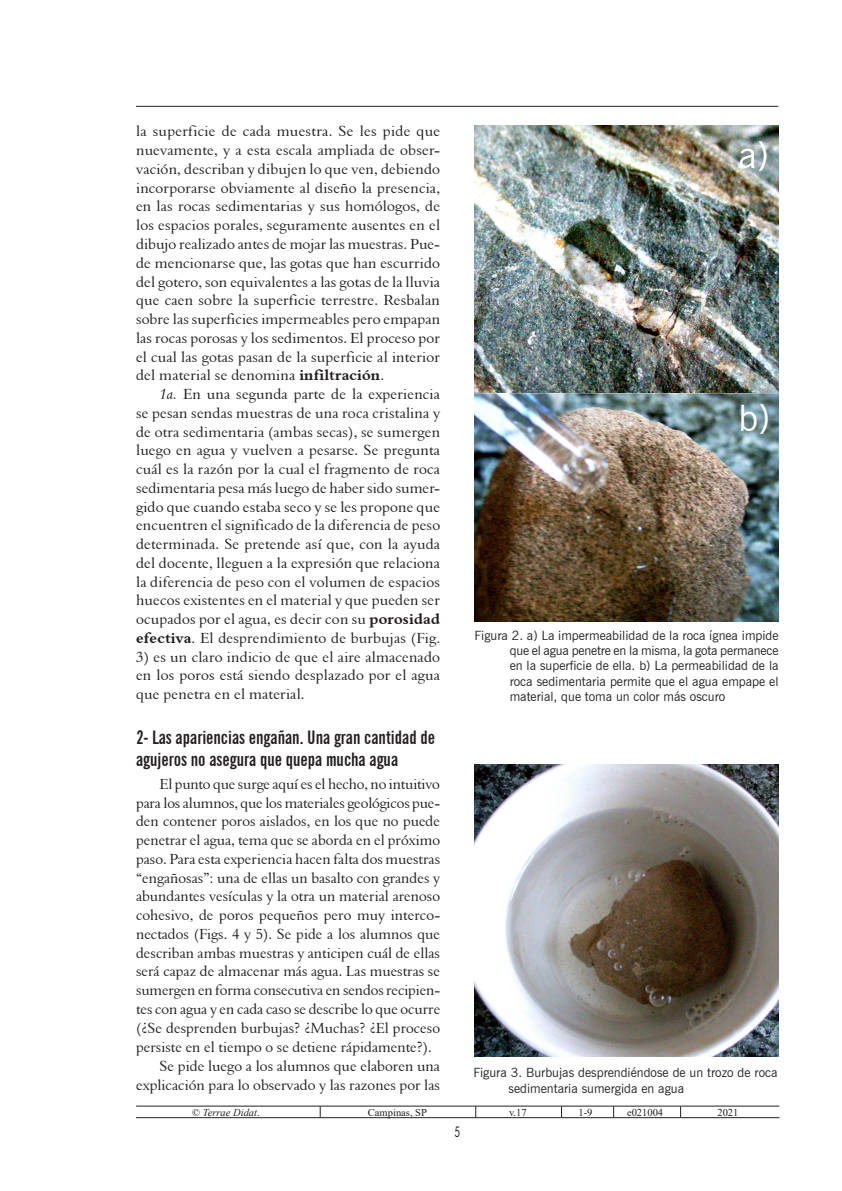
<style>
.page{position:relative;width:842px;height:1191px;background:#fff}
.page>*{position:absolute;margin:0;border:0;box-sizing:border-box;transform-origin:0 0}
.legenda{font:36.45px "News Gothic BT";color:#fff}
.tit2{font:700 extra-condensed 18.75px/21.6px "News Gothic BT";color:#231f20}
.t1{font:15px/18.8px "Aldine 401 BT Roman A";letter-spacing:.01em;color:#231f20;text-align:justify}
.t2{font:300 14.85px "Futura BT";color:#000;scale:.68 1}
.legenda-2{font:12.75px/15.3px "News Gothic BT";color:#231f20;text-align:justify}
.t3{font:10.5px "Times New Roman";color:#231f20}
.t4{font:italic 10.5px "Times New Roman";color:#231f20}
.s1{font-family:"Aldine 401 BT Bold A"}
.s2{font-family:"Aldine 401 BT Italic A"}
.s3{font-style:normal}
</style>
<div class="page">
<hr style="left:136px;top:106px;width:642px;height:1px;background:#231f20">
<hr style="left:136px;top:1105px;width:184px;height:1px;background:#231f20">
<hr style="left:320px;top:1105px;width:156px;height:1px;background:#231f20">
<hr style="left:476px;top:1105px;width:85px;height:1px;background:#231f20">
<hr style="left:561px;top:1105px;width:53px;height:1px;background:#231f20">
<hr style="left:614px;top:1105px;width:67px;height:1px;background:#231f20">
<hr style="left:681px;top:1105px;width:98px;height:1px;background:#231f20">
<hr style="left:136px;top:1117px;width:184px;height:1px;background:#231f20">
<hr style="left:320px;top:1117px;width:156px;height:1px;background:#231f20">
<hr style="left:476px;top:1117px;width:85px;height:1px;background:#231f20">
<hr style="left:561px;top:1117px;width:53px;height:1px;background:#231f20">
<hr style="left:614px;top:1117px;width:67px;height:1px;background:#231f20">
<hr style="left:681px;top:1117px;width:98px;height:1px;background:#231f20">
<img style="left:475px;top:125px;width:304px;height:496px">
<img style="left:474px;top:764px;width:304px;height:292px">
<p class="t1" style="left:136px;top:122px;width:306px">la superficie de cada muestra. Se les pide que nuevamente, y a esta escala ampliada de obser&shy;vación, describan y dibujen lo que ven, debiendo incorporarse obviamente al diseño la presencia, en las rocas sedimentarias y sus homólogos, de los espacios porales, seguramente ausentes en el dibujo realizado antes de mojar las muestras. Pue&shy;de mencionarse que, las gotas que han escurrido del gotero, son equivalentes a las gotas de la lluvia que caen sobre la superficie terrestre. Resbalan sobre las superficies impermeables pero empapan las rocas porosas y los sedimentos. El proceso por el cual las gotas pasan de la superficie al interior del material se denomina <span class="s1">infiltración</span>.</p>
<p class="t1" style="left:136px;top:384px;width:306px;text-indent:23px"><span class="s2">1a.</span> En una segunda parte de la experiencia se pesan sendas muestras de una roca cristalina y de otra sedimentaria (ambas secas), se sumergen luego en agua y vuelven a pesarse. Se pregunta cuál es la razón por la cual el fragmento de roca sedimentaria pesa más luego de haber sido sumer&shy;gido que cuando estaba seco y se les propone que encuentren el significado de la diferencia de peso determinada. Se pretende así que, con la ayuda del docente, lleguen a la expresión que relaciona la diferencia de peso con el volumen de espacios huecos existentes en el material y que pueden ser ocupados por el agua, es decir con su <span class="s1">porosidad efectiva</span>. El desprendimiento de burbujas (Fig.</p>
<p class="t1" style="left:136px;top:647px;width:305px">3) es un claro indicio de que el aire almacenado en los poros está siendo desplazado por el agua que penetra en el material.</p>
<p class="tit2" style="left:136px;top:726px;width:300px">2- Las apariencias engañan. Una gran cantidad de agujeros no asegura que quepa mucha agua</p>
<p class="t1" style="left:136px;top:774px;width:306px;text-indent:23px">El punto que surge aquí es el hecho, no intuitivo para los alumnos, que los materiales geológicos pue&shy;den contener poros aislados, en los que no puede penetrar el agua, tema que se aborda en el próximo paso. Para esta experiencia hacen falta dos muestras “engañosas”: una de ellas un basalto con grandes y abundantes vesículas y la otra un material arenoso cohesivo, de poros pequeños pero muy interco&shy;nectados (Figs. 4 y 5). Se pide a los alumnos que describan ambas muestras y anticipen cuál de ellas será capaz de almacenar más agua. Las muestras se sumergen en forma consecutiva en sendos recipien&shy;tes con agua y en cada caso se describe lo que ocurre (¿Se desprenden burbujas? ¿Muchas? ¿El proceso persiste en el tiempo o se detiene rápidamente?).</p>
<p class="t1" style="left:136px;top:1056px;width:306px;text-align:right">Se pide luego a los alumnos que elaboren una explicación para lo observado y las razones por las</p>
<p class="legenda" style="left:738px;top:133px;width:32px">a)</p>
<p class="legenda" style="left:738px;top:396px;width:33px">b)</p>
<p class="legenda-2" style="left:510px;top:627px;width:270px;text-indent:-35px">Figura 2. a) La impermeabilidad de la roca ígnea impide que el agua penetre en la misma, la gota permanece en la superficie de ella. b) La permeabilidad de la roca sedimentaria permite que el agua empape el material, que toma un color más oscuro</p>
<p class="legenda-2" style="left:508px;top:1065px;width:270px;text-indent:-35px">Figura 3. Burbujas desprendiéndose de un trozo de roca sedimentaria sumergida en agua</p>
<p class="t4" style="left:192px;top:1104px;width:69px"><span class="s3">©</span> Terrae Didat<span class="s3">.</span></p>
<p class="t3" style="left:368px;top:1104px;width:60px">Campinas, SP</p>
<p class="t3" style="left:509px;top:1104px;width:19px">v.17</p>
<p class="t3" style="left:578px;top:1104px;width:15px">1-9</p>
<p class="t3" style="left:627px;top:1104px;width:38px">e021004</p>
<p class="t3" style="left:717px;top:1104px;width:22px">2021</p>
<p class="t2" style="left:455px;top:1122px;width:10px">5</p>
</div>
